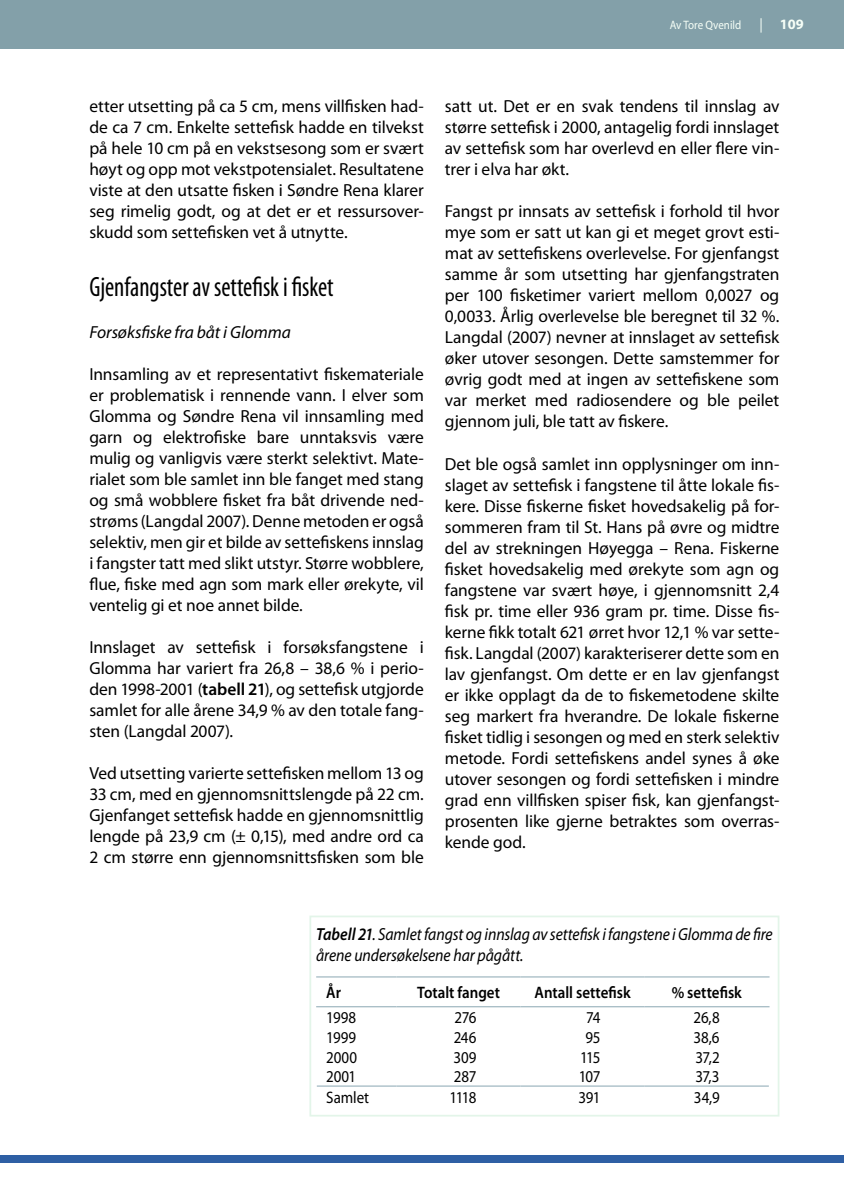
<style>
.page{position:relative;width:844px;height:1191px;background:#fff}
.page>*{position:absolute;margin:0;border:0;box-sizing:border-box;transform-origin:0 0}
.t1{font:condensed 28px "Myriad Pro";color:#000;scale:.9 1}
.t2{font:17.5px/21px "Myriad Pro";letter-spacing:-.005em;color:#000;text-align:justify}
.t3{font:italic 17.5px/21px "Myriad Pro";letter-spacing:-.005em;color:#000;scale:.9 1}
.t4{font:italic 17.5px "Myriad Pro";letter-spacing:-.005em;color:#000}
.t5{font:16.62px "Myriad Pro";letter-spacing:-.015em;color:#000;scale:.9 1}
.t6{font:600 16.62px "Myriad Pro";color:#000;scale:.9 1}
.t7{font:700 14.35px "Myriad Pro";color:#f6fff7}
.t8{font:12.25px "Myriad Pro";color:#f6fff7;scale:.9 1}
.s1{font-weight:400}
.s2{font-weight:600}
</style>
<div class="page">
<div style="left:0;top:1155px;width:843px;height:7px;background:#2e5fa4"></div>
<hr style="left:0;top:0;width:1px;height:49px;background:#83a0a9">
<div style="left:1px;top:0;width:842px;height:49px;background:#83a0a9"></div>
<hr style="left:316px;top:976px;width:80px;height:1px;background:#a6bcc5">
<hr style="left:396px;top:976px;width:124px;height:1px;background:#a6bcc5">
<hr style="left:520px;top:976px;width:124px;height:1px;background:#a6bcc5">
<hr style="left:644px;top:976px;width:125px;height:1px;background:#a6bcc5">
<hr style="left:316px;top:1006px;width:80px;height:1px;background:#a6bcc5">
<hr style="left:396px;top:1006px;width:124px;height:1px;background:#a6bcc5">
<hr style="left:520px;top:1006px;width:124px;height:1px;background:#a6bcc5">
<hr style="left:644px;top:1006px;width:125px;height:1px;background:#a6bcc5">
<hr style="left:317px;top:1085px;width:79px;height:1px;background:#a6bcc5">
<hr style="left:396px;top:1085px;width:124px;height:1px;background:#a6bcc5">
<hr style="left:520px;top:1085px;width:124px;height:1px;background:#a6bcc5">
<hr style="left:644px;top:1085px;width:124px;height:1px;background:#a6bcc5">
<div style="left:309px;top:915px;width:470px;height:201px;border:2px solid #e3f5e9"></div>
<p class="t8" style="left:669px;top:17px;width:81px">Av Tore Qvenild</p>
<p class="t7" style="left:759px;top:14px;width:46px"><span class="s1">|</span> 109</p>
<p class="t2" style="left:89px;top:96px;width:336px">etter utsetting på ca 5 cm, mens villfisken had&shy;de ca 7 cm. Enkelte settefisk hadde en tilvekst på hele 10 cm på en vekstsesong som er svært høyt og opp mot vekstpotensialet. Resultatene viste at den utsatte fisken i Søndre Rena klarer seg rimelig godt, og at det er et ressursover&shy;skudd som settefisken vet å utnytte.</p>
<h1 class="t1" style="left:89px;top:270px;width:273px">Gjenfangster av settefisk i fisket</h1>
<p class="t4" style="left:89px;top:321px;width:203px">Forsøksfiske fra båt i Glomma</p>
<p class="t2" style="left:89px;top:363px;width:336px">Innsamling av et representativt fiskemateriale er problematisk i rennende vann. I elver som Glomma og Søndre Rena vil innsamling med garn og elektrofiske bare unntaksvis være mulig og vanligvis være sterkt selektivt. Mate&shy;rialet som ble samlet inn ble fanget med stang og små wobblere fisket fra båt drivende ned&shy;strøms (Langdal 2007). Denne metoden er også selektiv, men gir et bilde av settefiskens innslag i fangster tatt med slikt utstyr. Større wobblere, flue, fiske med agn som mark eller ørekyte, vil ventelig gi et noe annet bilde.</p>
<p class="t2" style="left:89px;top:636px;width:336px">Innslaget av settefisk i forsøksfangstene i Glomma har variert fra 26,8 – 38,6 % i perio&shy;den 1998-2001 (<span class="s2">tabell 21</span>), og settefisk utgjorde samlet for alle årene 34,9 % av den totale fang&shy;sten (Langdal 2007).</p>
<p class="t2" style="left:89px;top:762px;width:336px">Ved utsetting varierte settefisken mellom 13 og 33 cm, med en gjennomsnittslengde på 22 cm.<br>Gjenfanget settefisk hadde en gjennomsnittlig lengde på 23,9 cm (± 0,15), med andre ord ca 2 cm større enn gjennomsnittsfisken som ble</p>
<p class="t2" style="left:445px;top:96px;width:336px">satt ut. Det er en svak tendens til innslag av større settefisk i 2000, antagelig fordi innslaget av settefisk som har overlevd en eller flere vin&shy;trer i elva har økt.</p>
<p class="t2" style="left:445px;top:201px;width:336px">Fangst pr innsats av settefisk i forhold til hvor mye som er satt ut kan gi et meget grovt esti&shy;mat av settefiskens overlevelse. For gjenfangst samme år som utsetting har gjenfangstraten per 100 fisketimer variert mellom 0,0027 og 0,0033. Årlig overlevelse ble beregnet til 32 %.<br>Langdal (2007) nevner at innslaget av settefisk øker utover sesongen. Dette samstemmer for øvrig godt med at ingen av settefiskene som var merket med radiosendere og ble peilet gjennom juli, ble tatt av fiskere.</p>
<p class="t2" style="left:445px;top:453px;width:336px">Det ble også samlet inn opplysninger om inn&shy;slaget av settefisk i fangstene til åtte lokale fis&shy;kere. Disse fiskerne fisket hovedsakelig på for&shy;sommeren fram til St. Hans på øvre og midtre del av strekningen Høyegga – Rena. Fiskerne fisket hovedsakelig med ørekyte som agn og fangstene var svært høye, i gjennomsnitt 2,4 fisk pr. time eller 936 gram pr. time. Disse fis&shy;kerne fikk totalt 621 ørret hvor 12,1 % var sette&shy;fisk. Langdal (2007) karakteriserer dette som en lav gjenfangst. Om dette er en lav gjenfangst er ikke opplagt da de to fiskemetodene skilte seg markert fra hverandre. De lokale fiskerne fisket tidlig i sesongen og med en sterk selektiv metode. Fordi settefiskens andel synes å øke utover sesongen og fordi settefisken i mindre grad enn villfisken spiser fisk, kan gjenfangst&shy;prosenten like gjerne betraktes som overras&shy;kende god.</p>
<p class="t3" style="left:316px;top:923px;width:508px"><span class="s2">Tabell 21</span>. Samlet fangst og innslag av settefisk i fangstene i Glomma de fire årene undersøkelsene har pågått.</p>
<p class="t6" style="left:326px;top:982px;width:18px">År</p>
<p class="t6" style="left:417px;top:982px;width:93px">Totalt fanget</p>
<p class="t6" style="left:534px;top:982px;width:108px">Antall settefisk</p>
<p class="t6" style="left:671px;top:982px;width:79px">% settefisk</p>
<p class="t5" style="left:326px;top:1007px;width:35px">1998</p>
<p class="t5" style="left:454px;top:1007px;width:26px">276</p>
<p class="t5" style="left:586px;top:1007px;width:17px">74</p>
<p class="t5" style="left:693px;top:1007px;width:30px">26,8</p>
<p class="t5" style="left:326px;top:1027px;width:35px">1999</p>
<p class="t5" style="left:453px;top:1027px;width:27px">246</p>
<p class="t5" style="left:585px;top:1027px;width:18px">95</p>
<p class="t5" style="left:693px;top:1027px;width:30px">38,6</p>
<p class="t5" style="left:326px;top:1046px;width:36px">2000</p>
<p class="t5" style="left:453px;top:1046px;width:27px">309</p>
<p class="t5" style="left:580px;top:1046px;width:24px">115</p>
<p class="t5" style="left:695px;top:1046px;width:28px">37,2</p>
<p class="t5" style="left:326px;top:1066px;width:35px">2001</p>
<p class="t5" style="left:454px;top:1066px;width:26px">287</p>
<p class="t5" style="left:578px;top:1066px;width:26px">107</p>
<p class="t5" style="left:695px;top:1066px;width:28px">37,3</p>
<p class="t5" style="left:326px;top:1086px;width:49px">Samlet</p>
<p class="t5" style="left:449px;top:1086px;width:31px">1118</p>
<p class="t5" style="left:578px;top:1086px;width:26px">391</p>
<p class="t5" style="left:693px;top:1086px;width:30px">34,9</p>
</div>
